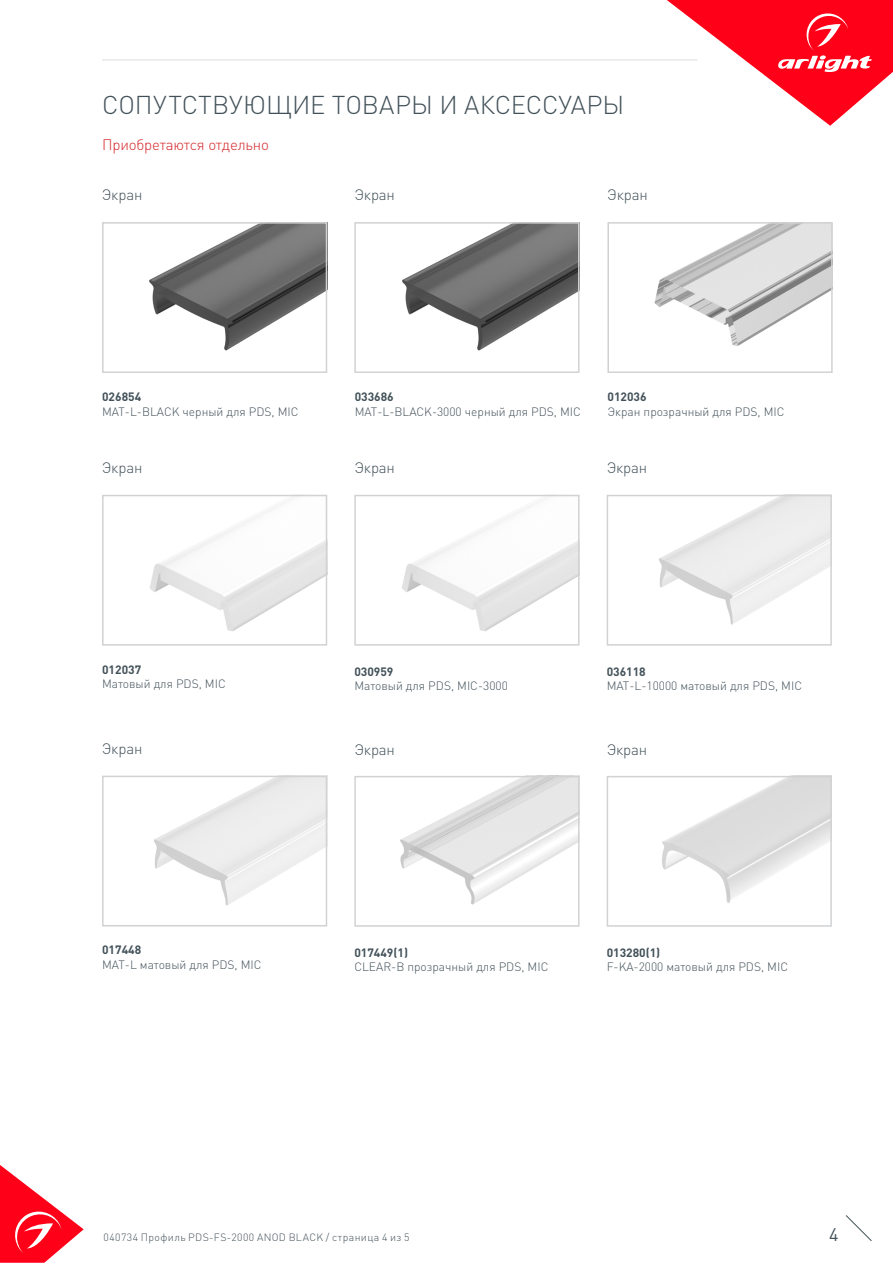
<style>
.page{position:relative;width:893px;height:1263px;background:#fff}
.page>*{position:absolute;margin:0;border:0;box-sizing:border-box;transform-origin:0 0}
.t1{font:300 25.5px "DIN Pro";color:#425159}
.t2{font:18px "DIN Pro";color:#425159}
.t3{font:300 15px "DIN Pro";letter-spacing:-.01em;color:#425159}
.t4{font:300 15px "DIN Pro";letter-spacing:-.01em;color:#d5262a}
.t5{font:300 12px/14.4px "DIN Pro";color:#425159}
.t6{font:700 12px "DIN Pro";color:#425159}
.t7{font:300 10.5px "DIN Pro";letter-spacing:.04em;color:#425159}
.s1{font-weight:700}
</style>
<div class="page">
<svg style="left:0;top:1165px;width:84px;height:98px"></svg>
<svg style="left:845px;top:1215px;width:27px;height:26px"></svg>
<svg style="left:667px;top:0;width:226px;height:126px"></svg>
<hr style="left:102px;top:60px;width:595px;height:1px;background:#dcdddf">
<img style="left:149px;top:225px;width:175px;height:126px">
<div style="left:102px;top:222px;width:225px;height:151px;border:2px solid #d1d2d4"></div>
<img style="left:402px;top:222px;width:178px;height:151px">
<div style="left:354px;top:222px;width:225px;height:151px;border:2px solid #d1d2d4"></div>
<img style="left:150px;top:503px;width:174px;height:128px">
<div style="left:102px;top:495px;width:225px;height:151px;border:2px solid #d1d2d4"></div>
<img style="left:402px;top:499px;width:174px;height:132px">
<div style="left:354px;top:495px;width:225px;height:151px;border:2px solid #d1d2d4"></div>
<img style="left:400px;top:779px;width:176px;height:126px">
<div style="left:354px;top:776px;width:225px;height:151px;border:2px solid #d1d2d4"></div>
<img style="left:659px;top:498px;width:170px;height:127px">
<div style="left:607px;top:495px;width:225px;height:151px;border:2px solid #d1d2d4"></div>
<img style="left:662px;top:779px;width:167px;height:124px">
<div style="left:607px;top:776px;width:225px;height:151px;border:2px solid #d1d2d4"></div>
<img style="left:154px;top:779px;width:170px;height:127px">
<div style="left:102px;top:776px;width:225px;height:150px;border:2px solid #d1d2d4"></div>
<img style="left:654px;top:225px;width:176px;height:121px">
<div style="left:607px;top:222px;width:226px;height:151px;border:2px solid #d1d2d4"></div>
<p class="t1" style="left:102px;top:87px;width:524px">СОПУТСТВУЮЩИЕ ТОВАРЫ И АКСЕССУАРЫ</p>
<p class="t4" style="left:102px;top:134px;width:168px">Приобретаются отдельно</p>
<p class="t3" style="left:102px;top:185px;width:42px">Экран</p>
<p class="t3" style="left:354px;top:185px;width:42px">Экран</p>
<p class="t3" style="left:607px;top:185px;width:42px">Экран</p>
<p class="t6" style="left:102px;top:389px;width:41px">026854</p>
<p class="t5" style="left:102px;top:403px;width:198px">MAT-L-BLACK черный для PDS, MIC</p>
<p class="t3" style="left:102px;top:457px;width:42px">Экран</p>
<p class="t6" style="left:355px;top:389px;width:41px">033686</p>
<p class="t5" style="left:355px;top:403px;width:228px">MAT-L-BLACK-3000 черный для PDS, MIC</p>
<p class="t3" style="left:354px;top:458px;width:42px">Экран</p>
<p class="t6" style="left:607px;top:389px;width:41px">012036</p>
<p class="t5" style="left:607px;top:403px;width:179px">Экран прозрачный для PDS, MIC</p>
<p class="t3" style="left:607px;top:458px;width:42px">Экран</p>
<p class="t6" style="left:102px;top:661px;width:41px">012037</p>
<p class="t5" style="left:102px;top:676px;width:125px">Матовый для PDS, MIC</p>
<p class="t5" style="left:354px;top:664px;width:155px"><span class="s1">030959<br></span>Матовый для PDS, MIC-3000</p>
<p class="t5" style="left:607px;top:664px;width:197px"><span class="s1">036118<br></span>MAT-L-10000 матовый для PDS, MIC</p>
<p class="t3" style="left:102px;top:738px;width:42px">Экран</p>
<p class="t3" style="left:354px;top:739px;width:42px">Экран</p>
<p class="t3" style="left:607px;top:739px;width:42px">Экран</p>
<p class="t6" style="left:102px;top:942px;width:41px">017448</p>
<p class="t5" style="left:102px;top:957px;width:161px">MAT-L матовый для PDS, MIC</p>
<p class="t5" style="left:354px;top:945px;width:196px"><span class="s1">017449(1)<br></span>CLEAR-B прозрачный для PDS, MIC</p>
<p class="t5" style="left:607px;top:945px;width:183px"><span class="s1">013280(1)<br></span>F-KA-2000 матовый для PDS, MIC</p>
<p class="t7" style="left:103px;top:1230px;width:308px">040734 Профиль PDS-FS-2000 ANOD BLACK / страница 4 из 5</p>
<h2 class="t2" style="left:829px;top:1222px;width:11px">4</h2>
</div>
